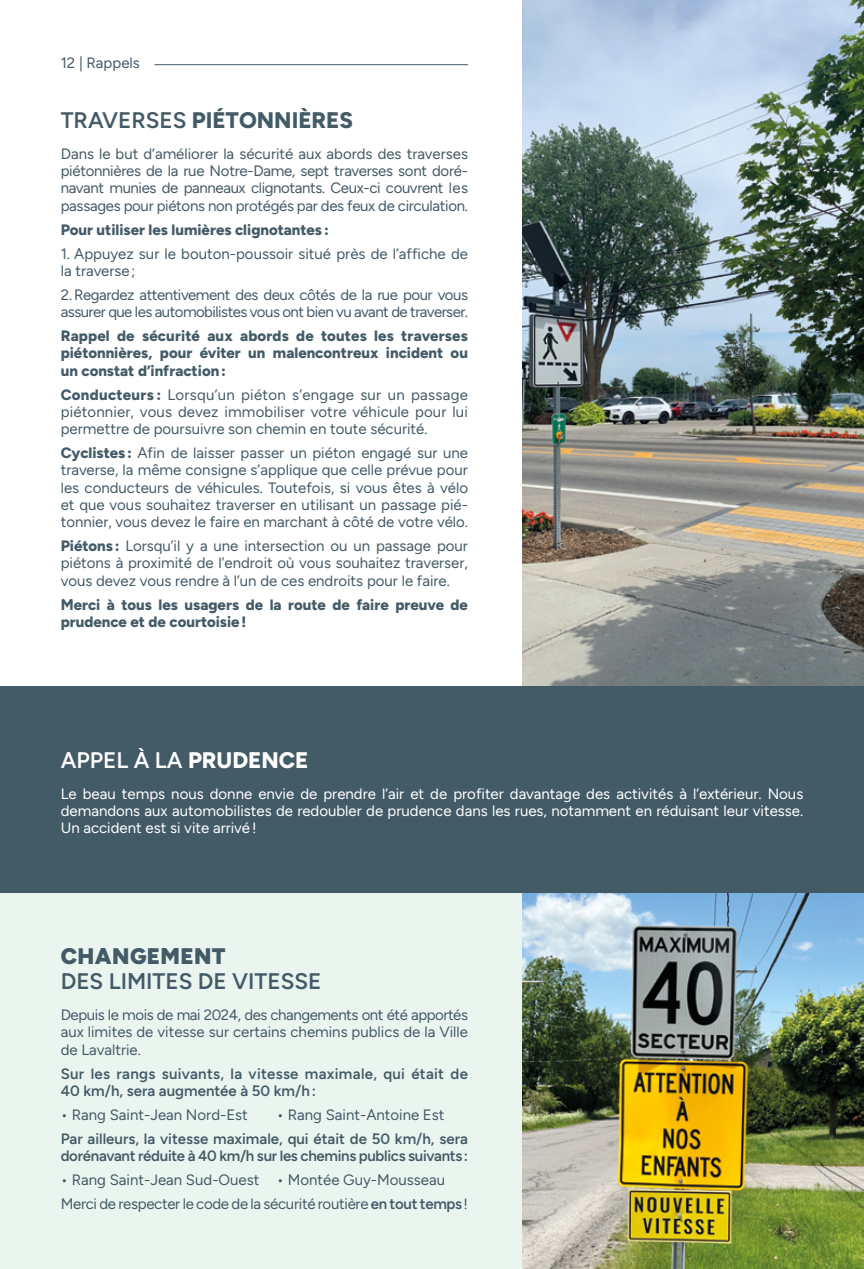
<style>
.page{position:relative;width:864px;height:1269px;background:#fff}
.page>*{position:absolute;margin:0;border:0;box-sizing:border-box;transform-origin:0 0}
.t1{font:800 22.5px "Figtree";color:#435a67}
.t2{font:600 22.5px "Figtree";color:#435a67}
.t3{font:600 22.5px "Figtree";color:#fff}
.t4{font:900 22.5px "Figtree";letter-spacing:.02em;color:#435a67}
.t5{font:15px/17.2px "Figtree";color:#435a67;text-align:justify}
.t6{font:800 15px/17.2px "Figtree";color:#435a67;text-align:justify}
.t7{font:15px/17.2px "Figtree";color:#fff;text-align:justify}
.t8{font:15px/17.2px "Figtree";letter-spacing:-.035em;color:#435a67}
.t9{font:600 15px/17.2px "Figtree";letter-spacing:-.02em;color:#435a67}
.t10{font:15px/24px "Figtree";letter-spacing:-.02em;color:#435a67}
.t11{font:600 15px/17.2px "Figtree";letter-spacing:.02em;color:#435a67}
.s1{font-weight:600}
.s2{font-weight:800}
</style>
<div class="page">
<div style="left:0;top:893px;width:864px;height:376px;background:#ebf5f0"></div>
<hr style="left:154px;top:64px;width:314px;height:1px;background:#435a67">
<img style="left:522px;top:893px;width:342px;height:376px">
<img style="left:522px;top:0;width:342px;height:687px">
<div style="left:0;top:687px;width:864px;height:206px;background:#435a67"></div>
<p class="t5" style="left:61px;top:54px;width:81px">12 | Rappels</p>
<h1 class="t1" style="left:61px;top:108px;width:294px"><span class="s1">TRAVERSES</span> PIÉTONNIÈRES</h1>
<p class="t5" style="left:61px;top:145px;width:409px">Dans le but d’améliorer la sécurité aux abords des traverses piétonnières de la rue Notre-Dame, sept traverses sont doré&shy;navant munies de panneaux clignotants. Ceux-ci couvrent les passages pour piétons non protégés par des feux de circulation.</p>
<p class="t6" style="left:61px;top:221px;width:270px">Pour utiliser les lumières clignotantes :</p>
<p class="t5" style="left:61px;top:245px;width:409px">1. Appuyez sur le bouton-poussoir situé près de l’affiche de la traverse;</p>
<p class="t8" style="left:61px;top:286px;width:409px">2. Regardez attentivement des deux côtés de la rue pour vous assurer que les automobilistes vous ont bien vu avant de traverser.</p>
<p class="t6" style="left:61px;top:327px;width:409px">Rappel de sécurité aux abords de toutes les traverses piétonnières, pour éviter un malencontreux incident ou un constat d’infraction:</p>
<p class="t5" style="left:61px;top:386px;width:409px"><span class="s2">Conducteurs :</span> Lorsqu’un piéton s’engage sur un passage piétonnier, vous devez immobiliser votre véhicule pour lui permettre de poursuivre son chemin en toute sécurité.</p>
<p class="t5" style="left:61px;top:444px;width:409px"><span class="s2">Cyclistes :</span> Afin de laisser passer un piéton engagé sur une traverse, la même consigne s’applique que celle prévue pour les conducteurs de véhicules. Toutefois, si vous êtes à vélo et que vous souhaitez traverser en utilisant un passage pié&shy;tonnier, vous devez le faire en marchant à côté de votre vélo.</p>
<p class="t5" style="left:61px;top:537px;width:409px"><span class="s2">Piétons :</span> Lorsqu’il y a une intersection ou un passage pour piétons à proximité de l’endroit où vous souhaitez traverser, vous devez vous rendre à l’un de ces endroits pour le faire.</p>
<p class="t6" style="left:61px;top:596px;width:409px">Merci à tous les usagers de la route de faire preuve de prudence et de courtoisie!</p>
<h1 class="t3" style="left:61px;top:747px;width:249px">APPEL À LA <span class="s2">PRUDENCE</span></h1>
<p class="t7" style="left:61px;top:785px;width:744px">Le beau temps nous donne envie de prendre l’air et de profiter davantage des activités à l’extérieur. Nous demandons aux automobilistes de redoubler de prudence dans les rues, notamment en réduisant leur vitesse.<br>Un accident est si vite arrivé!</p>
<h1 class="t4" style="left:61px;top:943px;width:166px">CHANGEMENT</h1>
<h1 class="t2" style="left:61px;top:969px;width:262px">DES LIMITES DE VITESSE</h1>
<p class="t5" style="left:61px;top:1006px;width:409px">Depuis le mois de mai 2024, des changements ont été apportés aux limites de vitesse sur certains chemins publics de la Ville de Lavaltrie.</p>
<p class="t11" style="left:61px;top:1065px;width:409px">Sur les rangs suivants, la vitesse maximale, qui était de<br>40 km/h, sera augmentée à 50 km/h:</p>
<p class="t5" style="left:61px;top:1106px;width:189px">• Rang Saint-Jean Nord-Est</p>
<p class="t5" style="left:277px;top:1106px;width:169px">• Rang Saint-Antoine Est</p>
<p class="t9" style="left:61px;top:1130px;width:409px">Par ailleurs, la vitesse maximale, qui était de 50 km/h, sera dorénavant réduite à 40 km/h sur les chemins publics suivants:</p>
<p class="t10" style="left:61px;top:1168px;width:409px">• Rang Saint-Jean Sud-Ouest • Montée Guy-Mousseau<br>Merci de respecter le code de la sécurité routière <span class="s1">en tout temps</span>!</p>
</div>
